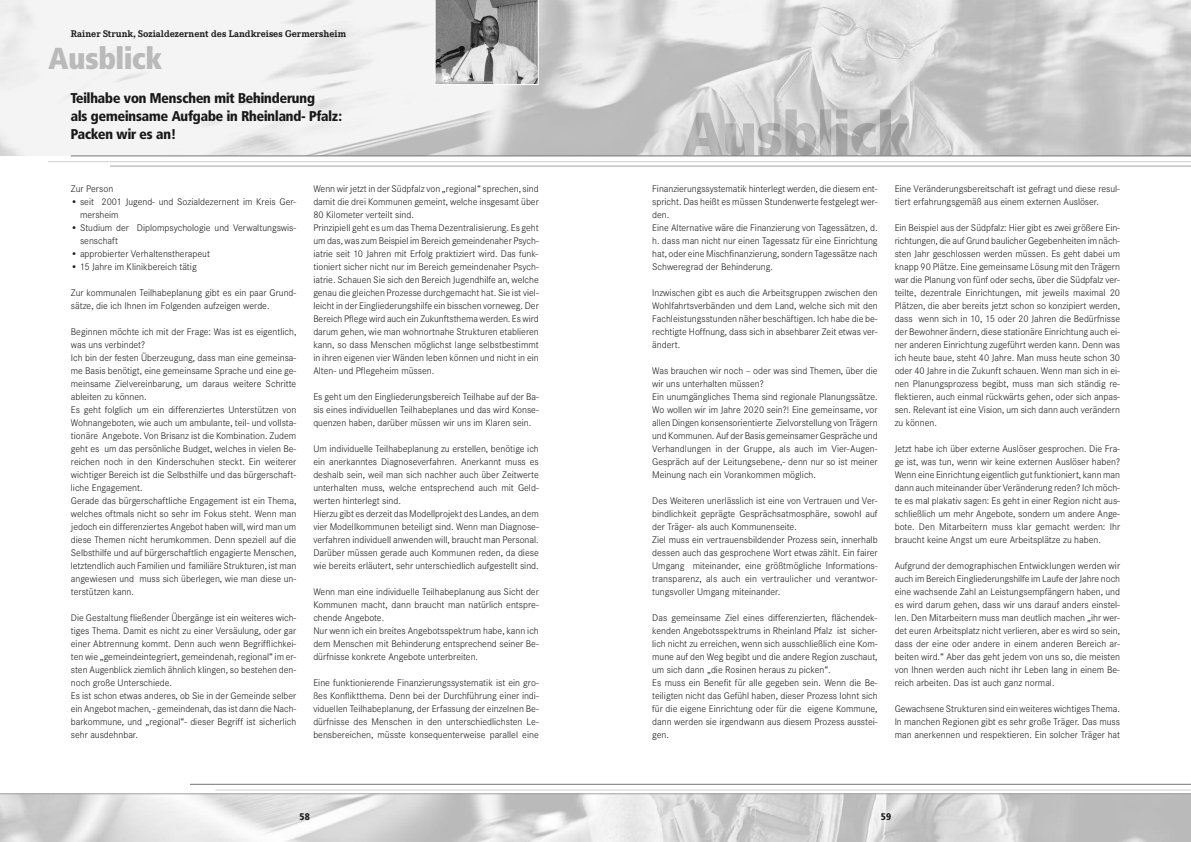
<style>
.page{position:relative;width:1191px;height:842px;background:#fff}
.page>*{position:absolute;margin:0;border:0;box-sizing:border-box;transform-origin:0 0}
.t1{font:800 30px "Frutiger Condensed BQ";color:#bababa}
.t2{font:900 14px/18px "Frutiger Condensed BQ";color:#191919}
.t3{font:300 10px/13px "Corporate S";color:#191919}
.t4{font:700 10px "Corporate E";color:#191919}
.t5{font:900 9.5px "Frutiger Condensed BQ";color:#191919}
</style>
<div class="page">
<img style="left:0;top:794px;width:1191px;height:48px">
<img style="left:0;top:0;width:1191px;height:156px">
<img style="left:682px;top:109px;width:228px;height:46px">
<hr style="left:48px;top:161px;width:1143px;height:1px;background:#d1d1d1">
<hr style="left:110px;top:166px;width:1081px;height:1px;background:#a3a3a3">
<svg style="left:434px;top:0;width:105px;height:85px;background:#9b9b9b"></svg>
<hr style="left:71px;top:155px;width:1120px;height:1px;background:#757575">
<hr style="left:215px;top:789px;width:976px;height:1px;background:#d1d1d1">
<hr style="left:0;top:793px;width:1191px;height:1px;background:#a3a3a3">
<hr style="left:190px;top:784px;width:1001px;height:1px;background:#757575">
<p class="t4" style="left:71px;top:27px;width:277px">Rainer Strunk, Sozialdezernent des Landkreises Germersheim</p>
<h1 class="t1" style="left:49px;top:42px;width:115px">Ausblick</h1>
<h2 class="t2" style="left:71px;top:89px;width:273px">Teilhabe von Menschen mit Behinderung<br>als gemeinsame Aufgabe in Rheinland- Pfalz:<br>Packen wir es an!</h2>
<p class="t3" style="left:71px;top:182px;width:44px">Zur Person</p>
<p class="t3" style="left:80px;top:195px;width:217px;text-indent:-9px">• seit 2001 Jugend- und Sozialdezernent im Kreis Ger&shy;mersheim</p>
<p class="t3" style="left:80px;top:221px;width:217px;text-indent:-9px">• Studium der Diplompsychologie und Verwaltungswis&shy;senschaft</p>
<p class="t3" style="left:71px;top:247px;width:141px">• approbierter Verhaltenstherapeut</p>
<p class="t3" style="left:71px;top:260px;width:127px">• 15 Jahre im Klinikbereich tätig</p>
<p class="t3" style="left:71px;top:286px;width:227px">Zur kommunalen Teilhabeplanung gibt es ein paar Grund&shy;sätze, die ich Ihnen im Folgenden aufzeigen werde.</p>
<p class="t3" style="left:71px;top:325px;width:227px">Beginnen möchte ich mit der Frage: Was ist es eigentlich, was uns verbindet?<br>Ich bin der festen Überzeugung, dass man eine gemeinsa&shy;me Basis benötigt, eine gemeinsame Sprache und eine ge&shy;meinsame Zielvereinbarung, um daraus weitere Schritte ableiten zu können.<br>Es geht folglich um ein differenziertes Unterstützen von Wohnangeboten, wie auch um ambulante, teil- und vollsta&shy;tionäre Angebote. Von Brisanz ist die Kombination. Zudem geht es um das persönliche Budget, welches in vielen Be&shy;reichen noch in den Kinderschuhen steckt. Ein weiterer wichtiger Bereich ist die Selbsthilfe und das bürgerschaft&shy;liche Engagement.<br>Gerade das bürgerschaftliche Engagement ist ein Thema, welches oftmals nicht so sehr im Fokus steht. Wenn man jedoch ein differenziertes Angebot haben will, wird man um diese Themen nicht herumkommen. Denn speziell auf die Selbsthilfe und auf bürgerschaftlich engagierte Menschen, letztendlich auch Familien und familiäre Strukturen, ist man angewiesen und muss sich überlegen, wie man diese un&shy;terstützen kann.</p>
<p class="t3" style="left:71px;top:611px;width:227px">Die Gestaltung fließender Übergänge ist ein weiteres wich&shy;tiges Thema. Damit es nicht zu einer Versäulung, oder gar einer Abtrennung kommt. Denn auch wenn Begrifflichkei&shy;ten wie „gemeindeintegriert, gemeindenah, regional“ im er&shy;sten Augenblick ziemlich ähnlich klingen, so bestehen den&shy;noch große Unterschiede.<br>Es ist schon etwas anderes, ob Sie in der Gemeinde selber ein Angebot machen, - gemeindenah, das ist dann die Nach&shy;barkommune, und „regional“- dieser Begriff ist sicherlich sehr ausdehnbar.</p>
<p class="t3" style="left:313px;top:182px;width:227px">Wenn wir jetzt in der Südpfalz von „regional“ sprechen, sind damit die drei Kommunen gemeint, welche insgesamt über 80 Kilometer verteilt sind.<br>Prinzipiell geht es um das Thema Dezentralisierung. Es geht um das, was zum Beispiel im Bereich gemeindenaher Psych&shy;iatrie seit 10 Jahren mit Erfolg praktiziert wird. Das funk&shy;tioniert sicher nicht nur im Bereich gemeindenaher Psych&shy;iatrie. Schauen Sie sich den Bereich Jugendhilfe an, welche genau die gleichen Prozesse durchgemacht hat. Sie ist viel&shy;leicht in der Eingliederungshilfe ein bisschen vorneweg. Der Bereich Pflege wird auch ein Zukunftsthema werden. Es wird darum gehen, wie man wohnortnahe Strukturen etablieren kann, so dass Menschen möglichst lange selbstbestimmt in ihren eigenen vier Wänden leben können und nicht in ein Alten- und Pflegeheim müssen.</p>
<p class="t3" style="left:313px;top:390px;width:227px;text-align:justify">Es geht um den Eingliederungsbereich Teilhabe auf der Ba&shy;sis eines individuellen Teilhabeplanes und das wird Konse&shy;quenzen haben, darüber müssen wir uns im Klaren sein.</p>
<p class="t3" style="left:313px;top:442px;width:227px">Um individuelle Teilhabeplanung zu erstellen, benötige ich ein anerkanntes Diagnoseverfahren. Anerkannt muss es deshalb sein, weil man sich nachher auch über Zeitwerte unterhalten muss, welche entsprechend auch mit Geld&shy;werten hinterlegt sind.<br>Hierzu gibt es derzeit das Modellprojekt des Landes, an dem vier Modellkommunen beteiligt sind. Wenn man Diagnose&shy;verfahren individuell anwenden will, braucht man Personal.<br>Darüber müssen gerade auch Kommunen reden, da diese wie bereits erläutert, sehr unterschiedlich aufgestellt sind.</p>
<p class="t3" style="left:313px;top:585px;width:227px">Wenn man eine individuelle Teilhabeplanung aus Sicht der Kommunen macht, dann braucht man natürlich entspre&shy;chende Angebote.<br>Nur wenn ich ein breites Angebotsspektrum habe, kann ich dem Menschen mit Behinderung entsprechend seiner Be&shy;dürfnisse konkrete Angebote unterbreiten.</p>
<p class="t3" style="left:313px;top:676px;width:227px;text-align:justify">Eine funktionierende Finanzierungssystematik ist ein gro&shy;ßes Konfliktthema. Denn bei der Durchführung einer indi&shy;viduellen Teilhabeplanung, der Erfassung der einzelnen Be&shy;dürfnisse des Menschen in den unterschiedlichsten Le&shy;bensbereichen, müsste konsequenterweise parallel eine</p>
<p class="t3" style="left:652px;top:182px;width:227px">Finanzierungssystematik hinterlegt werden, die diesem ent&shy;spricht. Das heißt es müssen Stundenwerte festgelegt wer&shy;den.<br>Eine Alternative wäre die Finanzierung von Tagessätzen, d. h. dass man nicht nur einen Tagessatz für eine Einrichtung hat, oder eine Mischfinanzierung, sondern Tagessätze nach Schweregrad der Behinderung.</p>
<p class="t3" style="left:652px;top:286px;width:227px;text-align:justify">Inzwischen gibt es auch die Arbeitsgruppen zwischen den Wohlfahrtsverbänden und dem Land, welche sich mit den Fachleistungsstunden näher beschäftigen. Ich habe die be&shy;rechtigte Hoffnung, dass sich in absehbarer Zeit etwas ver&shy;ändert.</p>
<p class="t3" style="left:652px;top:364px;width:227px">Was brauchen wir noch – oder was sind Themen, über die wir uns unterhalten müssen?<br>Ein unumgängliches Thema sind regionale Planungssätze.<br>Wo wollen wir im Jahre 2020 sein?! Eine gemeinsame, vor allen Dingen konsensorientierte Zielvorstellung von Trägern und Kommunen. Auf der Basis gemeinsamer Gespräche und Verhandlungen in der Gruppe, als auch im Vier-Augen-Gespräch auf der Leitungsebene,- denn nur so ist meiner Meinung nach ein Vorankommen möglich.</p>
<p class="t3" style="left:652px;top:494px;width:227px">Des Weiteren unerlässlich ist eine von Vertrauen und Ver&shy;bindlichkeit geprägte Gesprächsatmosphäre, sowohl auf der Träger- als auch Kommunenseite.<br>Ziel muss ein vertrauensbildender Prozess sein, innerhalb dessen auch das gesprochene Wort etwas zählt. Ein fairer Umgang miteinander, eine größtmögliche Informations&shy;transparenz, als auch ein vertraulicher und verantwor&shy;tungsvoller Umgang miteinander.</p>
<p class="t3" style="left:652px;top:611px;width:227px">Das gemeinsame Ziel eines differenzierten, flächendek&shy;kenden Angebotsspektrums in Rheinland Pfalz ist sicher&shy;lich nicht zu erreichen, wenn sich ausschließlich eine Kom&shy;mune auf den Weg begibt und die andere Region zuschaut, um sich dann „die Rosinen heraus zu picken“.<br>Es muss ein Benefit für alle gegeben sein. Wenn die Be&shy;teiligten nicht das Gefühl haben, dieser Prozess lohnt sich für die eigene Einrichtung oder für die eigene Kommune, dann werden sie irgendwann aus diesem Prozess ausstei&shy;gen.</p>
<p class="t3" style="left:894px;top:182px;width:227px">Eine Veränderungsbereitschaft ist gefragt und diese resul&shy;tiert erfahrungsgemäß aus einem externen Auslöser.</p>
<p class="t3" style="left:894px;top:221px;width:227px;text-align:justify">Ein Beispiel aus der Südpfalz: Hier gibt es zwei größere Ein&shy;richtungen, die auf Grund baulicher Gegebenheiten im näch&shy;sten Jahr geschlossen werden müssen. Es geht dabei um knapp 90 Plätze. Eine gemeinsame Lösung mit den Trägern war die Planung von fünf oder sechs, über die Südpfalz ver&shy;teilte, dezentrale Einrichtungen, mit jeweils maximal 20<br>Plätzen, die aber bereits jetzt schon so konzipiert werden, dass wenn sich in 10, 15 oder 20 Jahren die Bedürfnisse der Bewohner ändern, diese stationäre Einrichtung auch ei&shy;ner anderen Einrichtung zugeführt werden kann. Denn was ich heute baue, steht 40 Jahre. Man muss heute schon 30 oder 40 Jahre in die Zukunft schauen. Wenn man sich in ei&shy;nen Planungsprozess begibt, muss man sich ständig re&shy;flektieren, auch einmal rückwärts gehen, oder sich anpas&shy;sen. Relevant ist eine Vision, um sich dann auch verändern zu können.</p>
<p class="t3" style="left:894px;top:442px;width:227px;text-align:justify">Jetzt habe ich über externe Auslöser gesprochen. Die Fra&shy;ge ist, was tun, wenn wir keine externen Auslöser haben?<br>Wenn eine Einrichtung eigentlich gut funktioniert, kann man dann auch miteinander über Veränderung reden? Ich möch&shy;te es mal plakativ sagen: Es geht in einer Region nicht aus&shy;schließlich um mehr Angebote, sondern um andere Ange&shy;bote. Den Mitarbeitern muss klar gemacht werden: Ihr braucht keine Angst um eure Arbeitsplätze zu haben.</p>
<p class="t3" style="left:894px;top:559px;width:227px;text-align:justify">Aufgrund der demographischen Entwicklungen werden wir auch im Bereich Eingliederungshilfe im Laufe der Jahre noch eine wachsende Zahl an Leistungsempfängern haben, und es wird darum gehen, dass wir uns darauf anders einstel&shy;len. Den Mitarbeitern muss man deutlich machen „ihr wer&shy;det euren Arbeitsplatz nicht verlieren, aber es wird so sein, dass der eine oder andere in einem anderen Bereich ar&shy;beiten wird.“ Aber das geht jedem von uns so, die meisten von Ihnen werden auch nicht ihr Leben lang in einem Be&shy;reich arbeiten. Das ist auch ganz normal.</p>
<p class="t3" style="left:894px;top:702px;width:227px;text-align:justify">Gewachsene Strukturen sind ein weiteres wichtiges Thema.<br>In manchen Regionen gibt es sehr große Träger. Das muss man anerkennen und respektieren. Ein solcher Träger hat</p>
<p class="t5" style="left:299px;top:811px;width:12px">58</p>
<p class="t5" style="left:881px;top:811px;width:12px">59</p>
</div>
